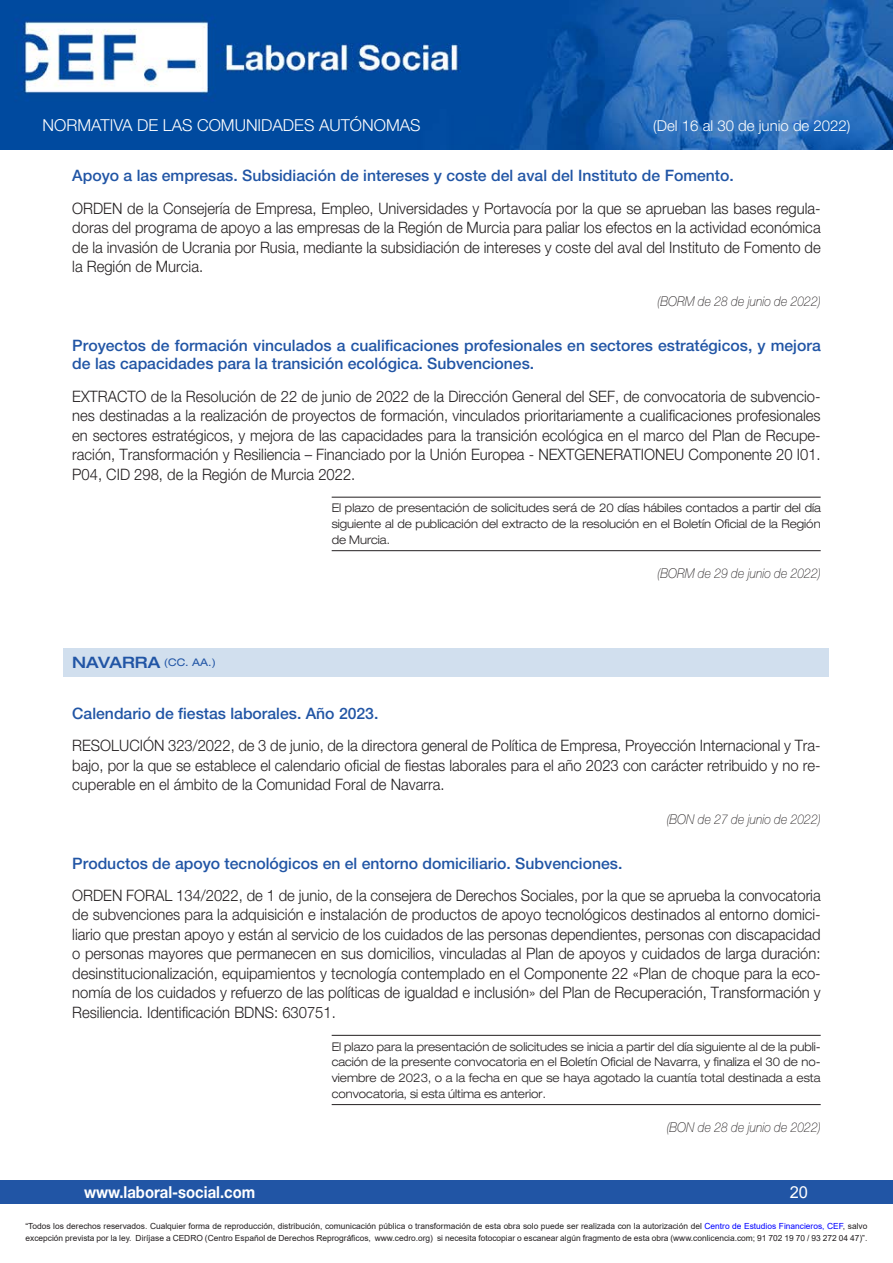
<style>
.page{position:relative;width:893px;height:1263px;background:#fff}
.page>*{position:absolute;margin:0;border:0;box-sizing:border-box;transform-origin:0 0}
.t1{font:300 16.5px "Helvetica Neue LT Std";color:#fff}
.t2{font:700 16.5px "Helvetica Neue LT Std";color:#fff;scale:.9 1}
.t3{font:16.5px "Arial";color:#fff}
.Contenido{font:300 15.75px/19.5px "Helvetica Neue LT Std";color:#231f20;text-align:justify;scale:.94 1}
.Título-cabecera{font:500 15.75px/18.8px "Helvetica Neue LT Std";color:#2155a5}
.t4{font:300 15px "Helvetica Neue LT Std";color:#fff}
.publicación{font:italic 100 13.5px "Helvetica Neue LT Std";color:#231f20;scale:.9 1}
.Plazo{font:300 expanded 12px/15.8px "Helvetica Neue LT Std";color:#231f20;text-align:justify;scale:.92 1}
.Comunidades_division{font:expanded 10.5px "Helvetica Neue LT Std";color:#2155a5}
.t5{font:8.4px/12px "Arial";color:#231f20}
.s1{font-weight:500;font-size:15.75px}
.s2{color:#00f}
</style>
<div class="page">
<div style="left:0;top:1180px;width:893px;height:23px;background:#2155a5"></div>
<img style="left:0;top:0;width:893px;height:149px">
<hr style="left:332px;top:497px;width:489px;height:1px;background:#231f20">
<hr style="left:332px;top:550px;width:489px;height:1px;background:#231f20">
<hr style="left:332px;top:1035px;width:489px;height:1px;background:#231f20">
<hr style="left:332px;top:1104px;width:489px;height:1px;background:#231f20">
<div style="left:64px;top:648px;width:765px;height:28px;background:#d1dfee"></div>
<p class="t1" style="left:43px;top:115px;width:379px">NORMATIVA DE LAS COMUNIDADES AUTÓNOMAS</p>
<p class="t4" style="left:653px;top:117px;width:199px">(Del 16 al 30 de junio de 2022)</p>
<p class="Título-cabecera" style="left:72px;top:166px;width:663px">Apoyo a las empresas. Subsidiación de intereses y coste del aval del Instituto de Fomento.</p>
<p class="Contenido" style="left:72px;top:198px;width:798px">ORDEN de la Consejería de Empresa, Empleo, Universidades y Portavocía por la que se aprueban las bases regula&shy;doras del programa de apoyo a las empresas de la Región de Murcia para paliar los efectos en la actividad económica de la invasión de Ucrania por Rusia, mediante la subsidiación de intereses y coste del aval del Instituto de Fomento de la Región de Murcia.</p>
<p class="publicación" style="left:657px;top:294px;width:183px">(BORM de 28 de junio de 2022)</p>
<p class="Título-cabecera" style="left:72px;top:335px;width:750px">Proyectos de formación vinculados a cualificaciones profesionales en sectores estratégicos, y mejora de las capacidades para la transición ecológica. Subvenciones.</p>
<p class="Contenido" style="left:72px;top:386px;width:798px">EXTRACTO de la Resolución de 22 de junio de 2022 de la Dirección General del SEF, de convocatoria de subvencio&shy;nes destinadas a la realización de proyectos de formación, vinculados prioritariamente a cualificaciones profesionales en sectores estratégicos, y mejora de las capacidades para la transición ecológica en el marco del Plan de Recupe&shy;ración, Transformación y Resiliencia – Financiado por la Unión Europea - NEXTGENERATIONEU Componente 20 I01.<br>P04, CID 298, de la Región de Murcia 2022.</p>
<p class="Plazo" style="left:332px;top:500px;width:533px">El plazo de presentación de solicitudes será de 20 días hábiles contados a partir del día siguiente al de publicación del extracto de la resolución en el Boletín Oficial de la Región de Murcia.</p>
<p class="publicación" style="left:657px;top:566px;width:183px">(BORM de 29 de junio de 2022)</p>
<p class="Comunidades_division" style="left:72px;top:656px;width:145px"><span class="s1">NAVARRA</span> (CC. AA.)</p>
<p class="Título-cabecera" style="left:72px;top:704px;width:308px">Calendario de fiestas laborales. Año 2023.</p>
<p class="Contenido" style="left:72px;top:735px;width:798px">RESOLUCIÓN 323/2022, de 3 de junio, de la directora general de Política de Empresa, Proyección Internacional y Tra&shy;bajo, por la que se establece el calendario oficial de fiestas laborales para el año 2023 con carácter retribuido y no re&shy;cuperable en el ámbito de la Comunidad Foral de Navarra.</p>
<p class="publicación" style="left:667px;top:812px;width:173px">(BON de 27 de junio de 2022)</p>
<p class="Título-cabecera" style="left:72px;top:853px;width:552px">Productos de apoyo tecnológicos en el entorno domiciliario. Subvenciones.</p>
<p class="Contenido" style="left:72px;top:885px;width:798px">ORDEN FORAL 134/2022, de 1 de junio, de la consejera de Derechos Sociales, por la que se aprueba la convocatoria de subvenciones para la adquisición e instalación de productos de apoyo tecnológicos destinados al entorno domici&shy;liario que prestan apoyo y están al servicio de los cuidados de las personas dependientes, personas con discapacidad o personas mayores que permanecen en sus domicilios, vinculadas al Plan de apoyos y cuidados de larga duración: desinstitucionalización, equipamientos y tecnología contemplado en el Componente 22 «Plan de choque para la eco&shy;nomía de los cuidados y refuerzo de las políticas de igualdad e inclusión» del Plan de Recuperación, Transformación y Resiliencia. Identificación BDNS: 630751.</p>
<p class="Plazo" style="left:332px;top:1038px;width:533px">El plazo para la presentación de solicitudes se inicia a partir del día siguiente al de la publi&shy;cación de la presente convocatoria en el Boletín Oficial de Navarra, y finaliza el 30 de no&shy;viembre de 2023, o a la fecha en que se haya agotado la cuantía total destinada a esta convocatoria, si esta última es anterior.</p>
<p class="publicación" style="left:667px;top:1119px;width:173px">(BON de 28 de junio de 2022)</p>
<p class="t2" style="left:84px;top:1182px;width:192px">www.laboral-social.com</p>
<p class="t3" style="left:790px;top:1180px;width:20px">20</p>
<p class="t5" style="left:26px;top:1220px;width:843px">“Todos los derechos reservados. Cualquier forma de reproducción, distribución, comunicación pública o transformación de esta obra solo puede ser realizada con la autorización del <span class="s2">Centro de Estudios Financieros, CEF</span>, salvo excepción prevista por la ley. Diríjase a CEDRO (Centro Español de Derechos Reprográficos, www.cedro.org) si necesita fotocopiar o escanear algún fragmento de esta obra (www.conlicencia.com; 91 702 19 70 / 93 272 04 47)”.</p>
</div>
